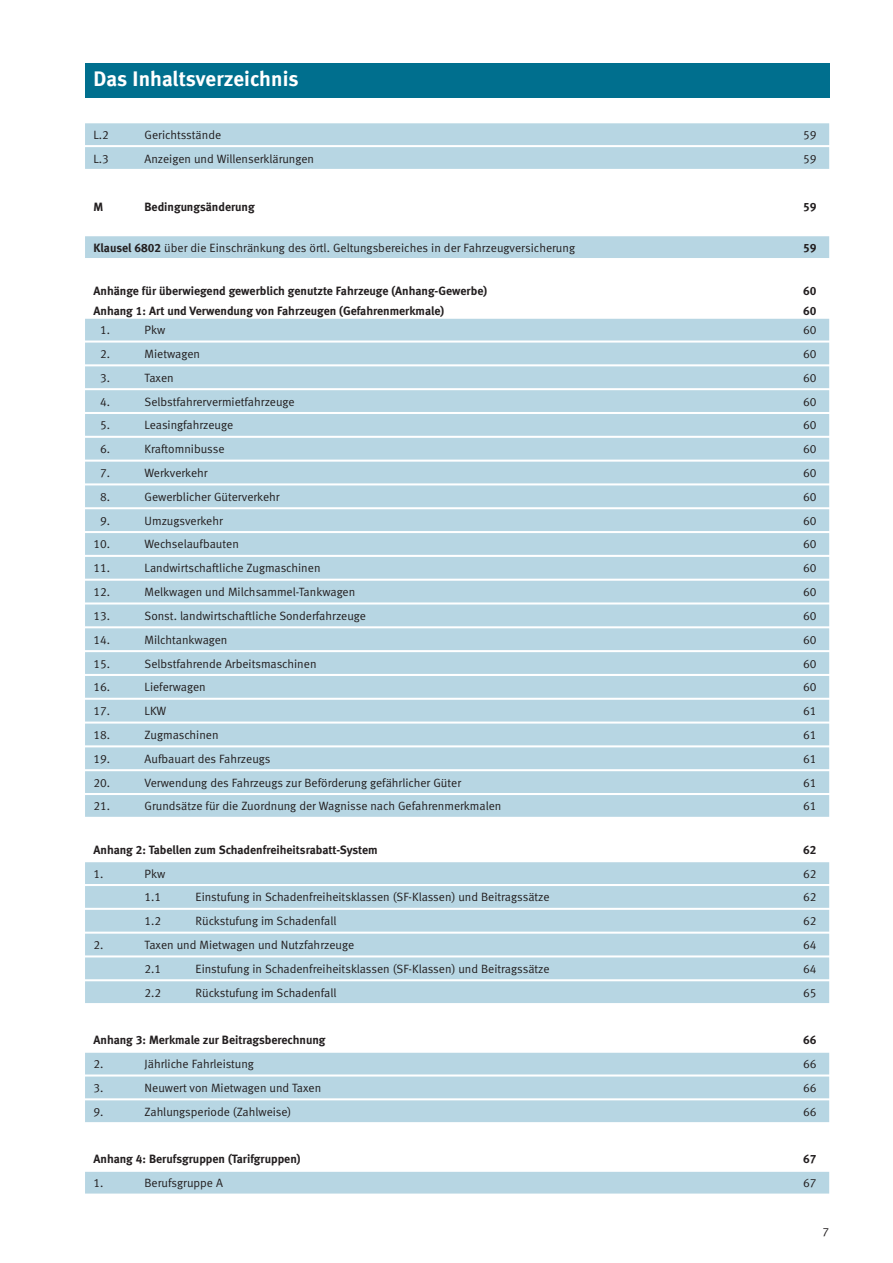
<style>
.page{position:relative;width:893px;height:1263px;background:#fff}
.page>*{position:absolute;margin:0;border:0;box-sizing:border-box;transform-origin:0 0}
.t1{font:21px "Meta Bold LF";letter-spacing:.005em;color:#fff}
.t2{font:12px "Meta Normal LF";color:#231f20}
.t3{font:12px "Meta Bold LF";color:#231f20}
.t4{font:12px "Meta Normal OT";color:#231f20}
.s1{font-family:"Meta Bold LF"}
</style>
<div class="page">
<div style="left:85px;top:123px;width:744px;height:22px;background:#b7d6e3"></div>
<div style="left:85px;top:147px;width:744px;height:22px;background:#b7d6e3"></div>
<div style="left:85px;top:236px;width:744px;height:22px;background:#b7d6e3"></div>
<div style="left:85px;top:319px;width:744px;height:21px;background:#b7d6e3"></div>
<div style="left:85px;top:343px;width:744px;height:21px;background:#b7d6e3"></div>
<div style="left:85px;top:366px;width:744px;height:22px;background:#b7d6e3"></div>
<div style="left:85px;top:390px;width:744px;height:22px;background:#b7d6e3"></div>
<div style="left:85px;top:414px;width:744px;height:22px;background:#b7d6e3"></div>
<div style="left:85px;top:438px;width:744px;height:22px;background:#b7d6e3"></div>
<div style="left:85px;top:462px;width:744px;height:21px;background:#b7d6e3"></div>
<div style="left:85px;top:485px;width:744px;height:22px;background:#b7d6e3"></div>
<div style="left:85px;top:509px;width:744px;height:22px;background:#b7d6e3"></div>
<div style="left:85px;top:533px;width:744px;height:22px;background:#b7d6e3"></div>
<div style="left:85px;top:557px;width:744px;height:22px;background:#b7d6e3"></div>
<div style="left:85px;top:581px;width:744px;height:21px;background:#b7d6e3"></div>
<div style="left:85px;top:604px;width:744px;height:22px;background:#b7d6e3"></div>
<div style="left:85px;top:628px;width:744px;height:22px;background:#b7d6e3"></div>
<div style="left:85px;top:652px;width:744px;height:22px;background:#b7d6e3"></div>
<div style="left:85px;top:676px;width:744px;height:22px;background:#b7d6e3"></div>
<div style="left:85px;top:700px;width:744px;height:21px;background:#b7d6e3"></div>
<div style="left:85px;top:724px;width:744px;height:21px;background:#b7d6e3"></div>
<div style="left:85px;top:747px;width:744px;height:22px;background:#b7d6e3"></div>
<div style="left:85px;top:771px;width:744px;height:22px;background:#b7d6e3"></div>
<div style="left:85px;top:795px;width:744px;height:22px;background:#b7d6e3"></div>
<div style="left:85px;top:862px;width:744px;height:22px;background:#b7d6e3"></div>
<div style="left:85px;top:886px;width:744px;height:22px;background:#b7d6e3"></div>
<div style="left:85px;top:910px;width:744px;height:22px;background:#b7d6e3"></div>
<div style="left:85px;top:934px;width:744px;height:21px;background:#b7d6e3"></div>
<div style="left:85px;top:957px;width:744px;height:22px;background:#b7d6e3"></div>
<div style="left:85px;top:981px;width:744px;height:22px;background:#b7d6e3"></div>
<div style="left:85px;top:1053px;width:744px;height:21px;background:#b7d6e3"></div>
<div style="left:85px;top:1076px;width:744px;height:22px;background:#b7d6e3"></div>
<div style="left:85px;top:1100px;width:744px;height:22px;background:#b7d6e3"></div>
<div style="left:85px;top:1172px;width:744px;height:21px;background:#b7d6e3"></div>
<div style="left:85px;top:64px;width:744px;height:34px;background:#006f8e"></div>
<h1 class="t1" style="left:94px;top:70px;width:206px">Das Inhaltsverzeichnis</h1>
<p class="t2" style="left:94px;top:130px;width:17px">L.2</p>
<p class="t2" style="left:145px;top:130px;width:78px">Gerichtsstände</p>
<p class="t2" style="left:803px;top:130px;width:15px">59</p>
<p class="t2" style="left:94px;top:154px;width:17px">L.3</p>
<p class="t2" style="left:145px;top:154px;width:171px">Anzeigen und Willenserklärungen</p>
<p class="t2" style="left:803px;top:154px;width:15px">59</p>
<p class="t3" style="left:94px;top:202px;width:11px">M</p>
<p class="t3" style="left:145px;top:202px;width:112px">Bedingungsänderung</p>
<p class="t3" style="left:803px;top:202px;width:15px">59</p>
<p class="t4" style="left:94px;top:243px;width:483px"><span class="s1">Klausel 6802</span> über die Einschränkung des örtl. Geltungsbereiches in der Fahrzeugversicherung</p>
<p class="t3" style="left:803px;top:243px;width:15px">59</p>
<p class="t3" style="left:94px;top:286px;width:395px">Anhänge für überwiegend gewerblich genutzte Fahrzeuge (Anhang-Gewerbe)</p>
<p class="t3" style="left:803px;top:286px;width:15px">60</p>
<p class="t3" style="left:94px;top:306px;width:352px">Anhang 1: Art und Verwendung von Fahrzeugen (Gefahrenmerkmale)</p>
<p class="t3" style="left:803px;top:306px;width:15px">60</p>
<p class="t2" style="left:100px;top:325px;width:12px">1.</p>
<p class="t2" style="left:145px;top:325px;width:22px">Pkw</p>
<p class="t2" style="left:803px;top:325px;width:15px">60</p>
<p class="t2" style="left:100px;top:349px;width:12px">2.</p>
<p class="t2" style="left:145px;top:349px;width:57px">Mietwagen</p>
<p class="t2" style="left:803px;top:349px;width:15px">60</p>
<p class="t2" style="left:100px;top:373px;width:12px">3.</p>
<p class="t2" style="left:145px;top:373px;width:31px">Taxen</p>
<p class="t2" style="left:803px;top:373px;width:15px">60</p>
<p class="t2" style="left:100px;top:397px;width:12px">4.</p>
<p class="t2" style="left:145px;top:397px;width:152px">Selbstfahrervermietfahrzeuge</p>
<p class="t2" style="left:803px;top:397px;width:15px">60</p>
<p class="t2" style="left:100px;top:421px;width:12px">5.</p>
<p class="t2" style="left:145px;top:421px;width:90px">Leasingfahrzeuge</p>
<p class="t2" style="left:803px;top:421px;width:15px">60</p>
<p class="t2" style="left:100px;top:444px;width:12px">6.</p>
<p class="t2" style="left:145px;top:444px;width:81px">Kraftomnibusse</p>
<p class="t2" style="left:803px;top:444px;width:15px">60</p>
<p class="t2" style="left:100px;top:468px;width:12px">7.</p>
<p class="t2" style="left:145px;top:468px;width:65px">Werkverkehr</p>
<p class="t2" style="left:803px;top:468px;width:15px">60</p>
<p class="t2" style="left:100px;top:492px;width:12px">8.</p>
<p class="t2" style="left:145px;top:492px;width:137px">Gewerblicher Güterverkehr</p>
<p class="t2" style="left:803px;top:492px;width:15px">60</p>
<p class="t2" style="left:100px;top:516px;width:12px">9.</p>
<p class="t2" style="left:145px;top:516px;width:80px">Umzugsverkehr</p>
<p class="t2" style="left:803px;top:516px;width:15px">60</p>
<p class="t2" style="left:94px;top:540px;width:18px">10.</p>
<p class="t2" style="left:145px;top:540px;width:96px">Wechselaufbauten</p>
<p class="t2" style="left:803px;top:540px;width:15px">60</p>
<p class="t2" style="left:94px;top:563px;width:18px">11.</p>
<p class="t2" style="left:145px;top:563px;width:177px">Landwirtschaftliche Zugmaschinen</p>
<p class="t2" style="left:803px;top:563px;width:15px">60</p>
<p class="t2" style="left:94px;top:587px;width:18px">12.</p>
<p class="t2" style="left:145px;top:587px;width:212px">Melkwagen und Milchsammel-Tankwagen</p>
<p class="t2" style="left:803px;top:587px;width:15px">60</p>
<p class="t2" style="left:94px;top:611px;width:18px">13.</p>
<p class="t2" style="left:145px;top:611px;width:223px">Sonst. landwirtschaftliche Sonderfahrzeuge</p>
<p class="t2" style="left:803px;top:611px;width:15px">60</p>
<p class="t2" style="left:94px;top:635px;width:18px">14.</p>
<p class="t2" style="left:145px;top:635px;width:84px">Milchtankwagen</p>
<p class="t2" style="left:803px;top:635px;width:15px">60</p>
<p class="t2" style="left:94px;top:659px;width:18px">15.</p>
<p class="t2" style="left:145px;top:659px;width:173px">Selbstfahrende Arbeitsmaschinen</p>
<p class="t2" style="left:803px;top:659px;width:15px">60</p>
<p class="t2" style="left:94px;top:683px;width:18px">16.</p>
<p class="t2" style="left:145px;top:683px;width:63px">Lieferwagen</p>
<p class="t2" style="left:803px;top:683px;width:15px">60</p>
<p class="t2" style="left:94px;top:706px;width:18px">17.</p>
<p class="t2" style="left:145px;top:706px;width:23px">LKW</p>
<p class="t2" style="left:803px;top:706px;width:15px">61</p>
<p class="t2" style="left:94px;top:730px;width:18px">18.</p>
<p class="t2" style="left:145px;top:730px;width:76px">Zugmaschinen</p>
<p class="t2" style="left:803px;top:730px;width:15px">61</p>
<p class="t2" style="left:94px;top:754px;width:18px">19.</p>
<p class="t2" style="left:145px;top:754px;width:127px">Aufbauart des Fahrzeugs</p>
<p class="t2" style="left:803px;top:754px;width:15px">61</p>
<p class="t2" style="left:94px;top:778px;width:18px">20.</p>
<p class="t2" style="left:145px;top:778px;width:318px">Verwendung des Fahrzeugs zur Beförderung gefährlicher Güter</p>
<p class="t2" style="left:803px;top:778px;width:15px">61</p>
<p class="t2" style="left:94px;top:802px;width:18px">21.</p>
<p class="t2" style="left:145px;top:802px;width:358px">Grundsätze für die Zuordnung der Wagnisse nach Gefahrenmerkmalen</p>
<p class="t2" style="left:803px;top:802px;width:15px">61</p>
<p class="t3" style="left:94px;top:845px;width:286px">Anhang 2: Tabellen zum Schadenfreiheitsrabatt-System</p>
<p class="t3" style="left:803px;top:845px;width:15px">62</p>
<p class="t2" style="left:94px;top:869px;width:12px">1.</p>
<p class="t2" style="left:145px;top:869px;width:22px">Pkw</p>
<p class="t2" style="left:803px;top:869px;width:15px">62</p>
<p class="t2" style="left:145px;top:893px;width:18px">1.1</p>
<p class="t2" style="left:196px;top:893px;width:355px">Einstufung in Schadenfreiheitsklassen (SF-Klassen) und Beitragssätze</p>
<p class="t2" style="left:803px;top:893px;width:15px">62</p>
<p class="t2" style="left:145px;top:916px;width:18px">1.2</p>
<p class="t2" style="left:196px;top:916px;width:142px">Rückstufung im Schadenfall</p>
<p class="t2" style="left:803px;top:916px;width:15px">62</p>
<p class="t2" style="left:94px;top:940px;width:12px">2.</p>
<p class="t2" style="left:145px;top:940px;width:211px">Taxen und Mietwagen und Nutzfahrzeuge</p>
<p class="t2" style="left:803px;top:940px;width:15px">64</p>
<p class="t2" style="left:145px;top:964px;width:18px">2.1</p>
<p class="t2" style="left:196px;top:964px;width:355px">Einstufung in Schadenfreiheitsklassen (SF-Klassen) und Beitragssätze</p>
<p class="t2" style="left:803px;top:964px;width:15px">64</p>
<p class="t2" style="left:145px;top:988px;width:18px">2.2</p>
<p class="t2" style="left:196px;top:988px;width:142px">Rückstufung im Schadenfall</p>
<p class="t2" style="left:803px;top:988px;width:15px">65</p>
<p class="t3" style="left:94px;top:1035px;width:233px">Anhang 3: Merkmale zur Beitragsberechnung</p>
<p class="t3" style="left:803px;top:1035px;width:15px">66</p>
<p class="t2" style="left:94px;top:1059px;width:12px">2.</p>
<p class="t2" style="left:145px;top:1059px;width:111px">Jährliche Fahrleistung</p>
<p class="t2" style="left:803px;top:1059px;width:15px">66</p>
<p class="t2" style="left:94px;top:1083px;width:12px">3.</p>
<p class="t2" style="left:145px;top:1083px;width:178px">Neuwert von Mietwagen und Taxen</p>
<p class="t2" style="left:803px;top:1083px;width:15px">66</p>
<p class="t2" style="left:94px;top:1107px;width:12px">9.</p>
<p class="t2" style="left:145px;top:1107px;width:148px">Zahlungsperiode (Zahlweise)</p>
<p class="t2" style="left:803px;top:1107px;width:15px">66</p>
<p class="t3" style="left:94px;top:1154px;width:209px">Anhang 4: Berufsgruppen (Tarifgruppen)</p>
<p class="t3" style="left:803px;top:1154px;width:15px">67</p>
<p class="t2" style="left:94px;top:1178px;width:12px">1.</p>
<p class="t2" style="left:145px;top:1178px;width:80px">Berufsgruppe A</p>
<p class="t2" style="left:803px;top:1178px;width:15px">67</p>
<p class="t2" style="left:822px;top:1227px;width:8px">7</p>
</div>
